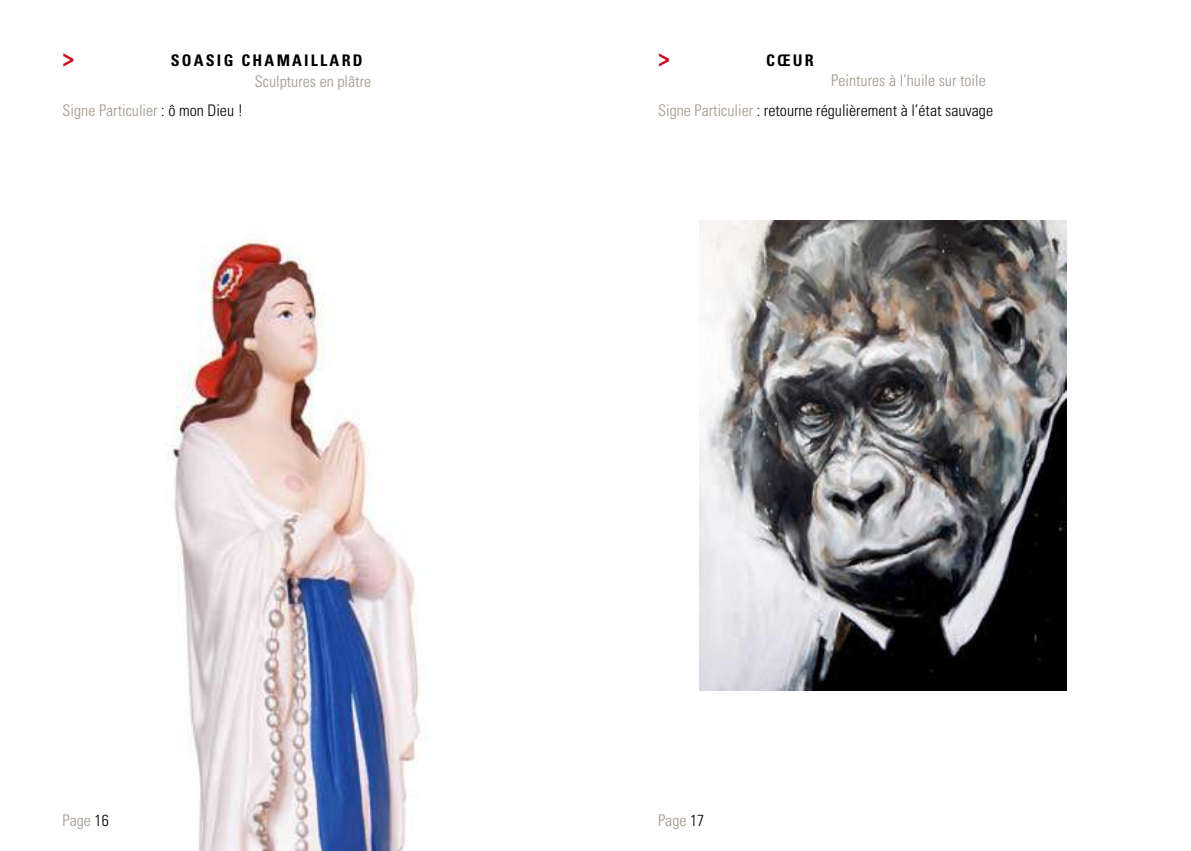
<style>
.page{position:relative;width:1191px;height:851px;background:#fff}
.page>*{position:absolute;margin:0;border:0;box-sizing:border-box;transform-origin:0 0}
.t1{font:700 condensed 24px "Univers";color:#cd071e}
.t2{font:300 condensed 16px "Univers";color:#a19689}
.t3{font:300 condensed 16px "Univers";color:#000}
.t4{font:700 condensed 16px "Univers";letter-spacing:.14em;color:#000}
.s1{color:#000}
.s2{color:#a19689}
</style>
<div class="page">
<img style="left:169px;top:237px;width:252px;height:613px">
<img style="left:699px;top:221px;width:367px;height:469px">
<h1 class="t1" style="left:63px;top:43px;width:13px">&gt;</h1>
<p class="t4" style="left:171px;top:50px;width:193px">SOASIG CHAM AILLARD</p>
<p class="t2" style="left:63px;top:101px;width:182px">Signe Particulier <span class="s1">: ô mon Dieu !</span></p>
<p class="t2" style="left:255px;top:71px;width:118px">Sculptures en plâtre</p>
<h1 class="t1" style="left:658px;top:42px;width:13px">&gt;</h1>
<p class="t4" style="left:766px;top:50px;width:38px">CŒUR</p>
<p class="t3" style="left:658px;top:100px;width:336px"><span class="s2">Signe Particulier</span> : retourne régulièrement à l’état sauvage</p>
<p class="t2" style="left:831px;top:71px;width:156px">Peintures à l’huile sur toile</p>
<p class="t2" style="left:63px;top:810px;width:48px">Page <span class="s1">16</span></p>
<p class="t2" style="left:658px;top:810px;width:48px">Page <span class="s1">17</span></p>
</div>
